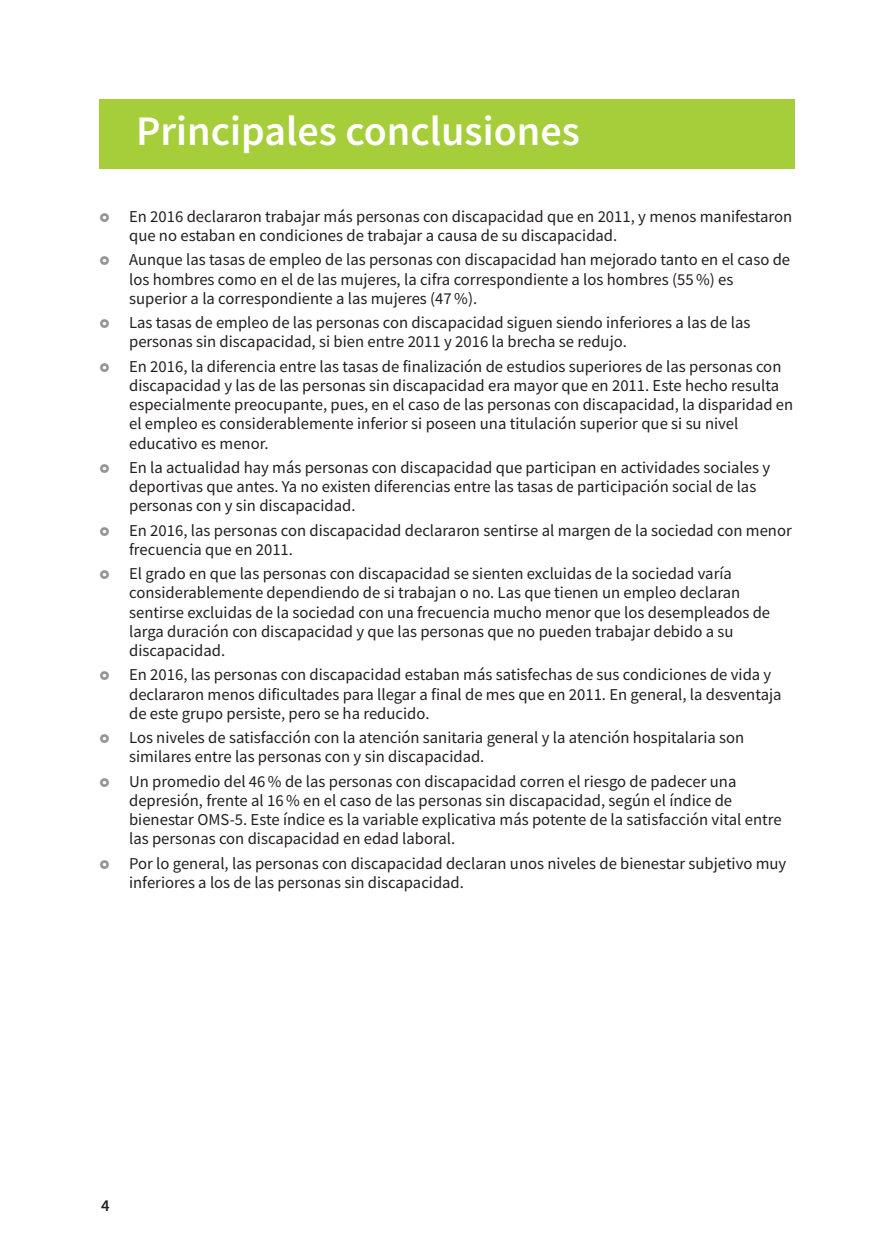
<style>
.page{position:relative;width:874px;height:1241px;background:#fff}
.page>*{position:absolute;margin:0;border:0;box-sizing:border-box;transform-origin:0 0}
.t1{font:600 42px "Source Sans Pro";color:#fff}
.t2{font:16.62px/19.2px "Source Sans Pro";color:#231f20}
.t3{font:600 16.62px "Source Sans Pro";color:#231f20}
</style>
<div class="page">
<div style="left:99px;top:99px;width:695px;height:70px;background:#a6ce3b"></div>
<h1 class="t1" style="left:136px;top:103px;width:445px">Principales conclusiones</h1>
<p class="t2" style="left:129px;top:206px;width:664px">En 2016 declararon trabajar más personas con discapacidad que en 2011, y menos manifestaron que no estaban en condiciones de trabajar a causa de su discapacidad.</p>
<p class="t2" style="left:129px;top:250px;width:662px">Aunque las tasas de empleo de las personas con discapacidad han mejorado tanto en el caso de los hombres como en el de las mujeres, la cifra correspondiente a los hombres (55 %) es superior a la correspondiente a las mujeres (47 %).</p>
<p class="t2" style="left:129px;top:313px;width:622px">Las tasas de empleo de las personas con discapacidad siguen siendo inferiores a las de las personas sin discapacidad, si bien entre 2011 y 2016 la brecha se redujo.</p>
<p class="t2" style="left:129px;top:356px;width:665px">En 2016, la diferencia entre las tasas de finalización de estudios superiores de las personas con discapacidad y las de las personas sin discapacidad era mayor que en 2011. Este hecho resulta especialmente preocupante, pues, en el caso de las personas con discapacidad, la disparidad en el empleo es considerablemente inferior si poseen una titulación superior que si su nivel educativo es menor.</p>
<p class="t2" style="left:129px;top:457px;width:642px">En la actualidad hay más personas con discapacidad que participan en actividades sociales y deportivas que antes. Ya no existen diferencias entre las tasas de participación social de las personas con y sin discapacidad.</p>
<p class="t2" style="left:129px;top:520px;width:664px">En 2016, las personas con discapacidad declararon sentirse al margen de la sociedad con menor frecuencia que en 2011.</p>
<p class="t2" style="left:129px;top:563px;width:642px">El grado en que las personas con discapacidad se sienten excluidas de la sociedad varía considerablemente dependiendo de si trabajan o no. Las que tienen un empleo declaran sentirse excluidas de la sociedad con una frecuencia mucho menor que los desempleados de larga duración con discapacidad y que las personas que no pueden trabajar debido a su discapacidad.</p>
<p class="t2" style="left:129px;top:665px;width:653px">En 2016, las personas con discapacidad estaban más satisfechas de sus condiciones de vida y declararon menos dificultades para llegar a final de mes que en 2011. En general, la desventaja de este grupo persiste, pero se ha reducido.</p>
<p class="t2" style="left:129px;top:727px;width:616px">Los niveles de satisfacción con la atención sanitaria general y la atención hospitalaria son similares entre las personas con y sin discapacidad.</p>
<p class="t2" style="left:129px;top:771px;width:653px">Un promedio del 46 % de las personas con discapacidad corren el riesgo de padecer una depresión, frente al 16 % en el caso de las personas sin discapacidad, según el índice de bienestar OMS-5. Este índice es la variable explicativa más potente de la satisfacción vital entre las personas con discapacidad en edad laboral.</p>
<p class="t2" style="left:129px;top:853px;width:658px">Por lo general, las personas con discapacidad declaran unos niveles de bienestar subjetivo muy inferiores a los de las personas sin discapacidad.</p>
<p class="t3" style="left:101px;top:1194px;width:10px">4</p>
</div>
